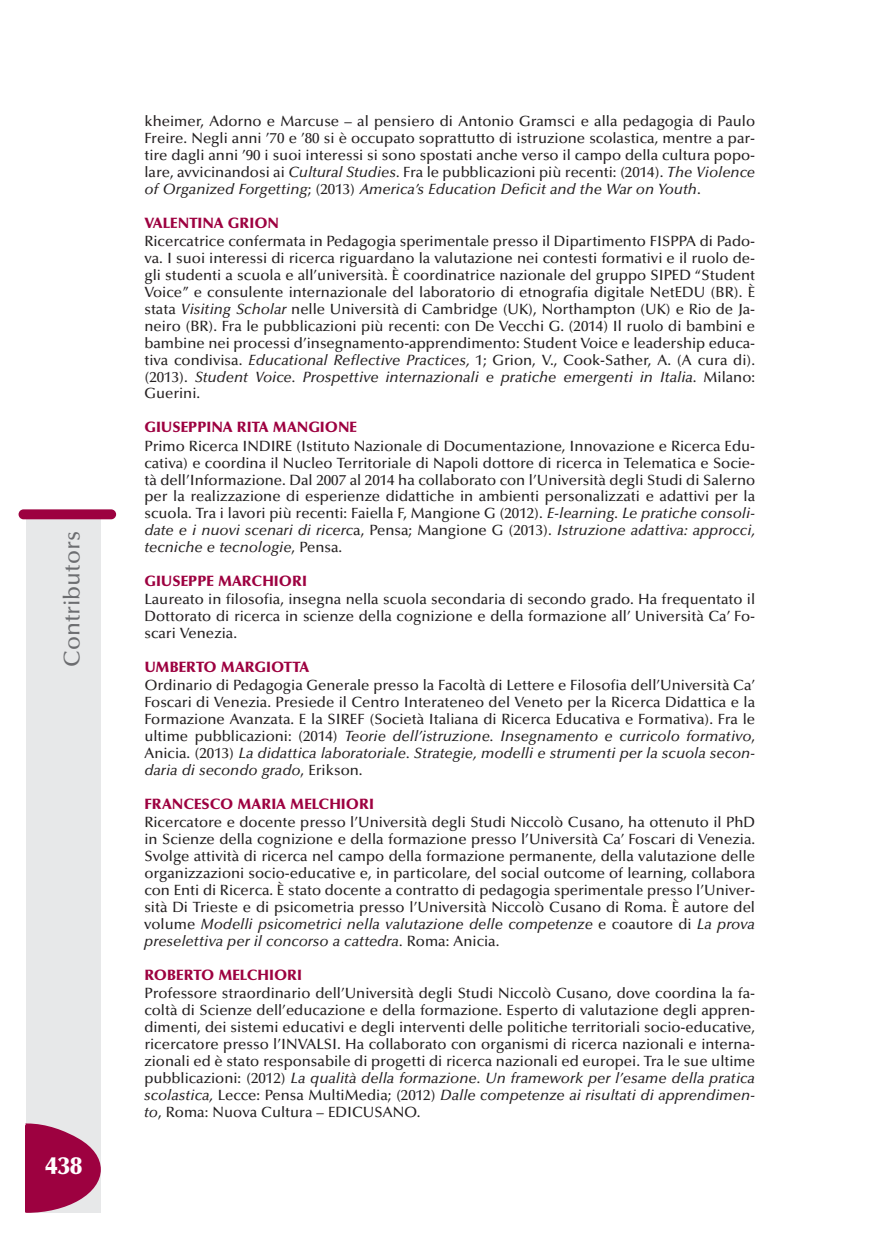
<style>
.page{position:relative;width:869px;height:1241px;background:#fff}
.page>*{position:absolute;margin:0;border:0;box-sizing:border-box;transform-origin:0 0}
.t1{font:900 24.5px "Optima";color:#fff}
.t2{font:500 22.75px "Optima";color:#6c6d70}
.t3{font:500 14.88px/17px "Optima";color:#231f20;text-align:justify}
.t4{font:900 14.88px "Optima";color:#9d0140}
.s1{font-style:italic}
</style>
<div class="page">
<div style="left:27px;top:517px;width:74px;height:695px;background:#e7e8e9"></div>
<div style="left:19px;top:509px;width:97px;height:10px;background:#9d0140;border-radius:5px"></div>
<svg style="left:25px;top:1122px;width:76px;height:90px"></svg>
<h2 class="t2" style="left:63px;top:666px;width:137px;rotate:-90deg">Contributors</h2>
<h1 class="t1" style="left:45px;top:1155px;width:38px">438</h1>
<p class="t3" style="left:144px;top:114px;width:612px">kheimer, Adorno e Marcuse – al pensiero di Antonio Gramsci e alla pedagogia di Paulo Freire. Negli anni ’70 e ’80 si è occupato soprattutto di istruzione scolastica, mentre a par&shy;tire dagli anni ’90 i suoi interessi si sono spostati anche verso il campo della cultura popo&shy;lare, avvicinandosi ai <span class="s1">Cultural Studies.</span> Fra le pubblicazioni più recenti: (2014). <span class="s1">The Violence of Organized Forgetting</span>; (2013) <span class="s1">America’s Education Deficit and the War on Youth</span>.</p>
<p class="t4" style="left:144px;top:217px;width:136px">VALENTINA GRION</p>
<p class="t3" style="left:144px;top:234px;width:612px">Ricercatrice confermata in Pedagogia sperimentale presso il Dipartimento FISPPA di Pado&shy;va. I suoi interessi di ricerca riguardano la valutazione nei contesti formativi e il ruolo de&shy;gli studenti a scuola e all’università. È coordinatrice nazionale del gruppo SIPED “Student Voice” e consulente internazionale del laboratorio di etnografia digitale NetEDU (BR). È stata <span class="s1">Visiting Scholar</span> nelle Università di Cambridge (UK), Northampton (UK) e Rio de Ja&shy;neiro (BR). Fra le pubblicazioni più recenti: con De Vecchi G. (2014) Il ruolo di bambini e bambine nei processi d’insegnamento-apprendimento: Student Voice e leadership educa&shy;tiva condivisa. <span class="s1">Educational Reflective Practices,</span> 1; Grion, V., Cook-Sather, A. (A cura di). (2013). <span class="s1">Student Voice. Prospettive internazionali e pratiche emergenti in Italia</span>. Milano:<br>Guerini.</p>
<p class="t4" style="left:144px;top:421px;width:214px">GIUSEPPINA RITA MANGIONE</p>
<p class="t3" style="left:144px;top:438px;width:612px">Primo Ricerca INDIRE (Istituto Nazionale di Documentazione, Innovazione e Ricerca Edu&shy;cativa) e coordina il Nucleo Territoriale di Napoli dottore di ricerca in Telematica e Socie&shy;tà dell’Informazione. Dal 2007 al 2014 ha collaborato con l’Università degli Studi di Salerno per la realizzazione di esperienze didattiche in ambienti personalizzati e adattivi per la scuola. Tra i lavori più recenti: Faiella F, Mangione G (2012). <span class="s1">E-learning. Le pratiche consoli&shy;date e i nuovi scenari di ricerc</span>a, Pensa; Mangione G (2013). <span class="s1">Istruzione adattiva: approcci, tecniche e tecnologie</span>, Pensa.</p>
<p class="t4" style="left:144px;top:575px;width:164px">GIUSEPPE MARCHIORI</p>
<p class="t3" style="left:144px;top:592px;width:612px">Laureato in filosofia, insegna nella scuola secondaria di secondo grado. Ha frequentato il Dottorato di ricerca in scienze della cognizione e della formazione all’ Università Ca’ Fo&shy;scari Venezia.</p>
<p class="t4" style="left:144px;top:661px;width:166px">UMBERTO MARGIOTTA</p>
<p class="t3" style="left:144px;top:678px;width:612px">Ordinario di Pedagogia Generale presso la Facoltà di Lettere e Filosofia dell’Università Ca’ Foscari di Venezia. Presiede il Centro Interateneo del Veneto per la Ricerca Didattica e la Formazione Avanzata. E la SIREF (Società Italiana di Ricerca Educativa e Formativa). Fra le ultime pubblicazioni: (2014) <span class="s1">Teorie dell’istruzione. Insegnamento e curricolo formativo</span>, Anicia. (2013) <span class="s1">La didattica laboratoriale. Strategie, modelli e strumenti per la scuola secon&shy;daria di secondo grado</span>, Erikson.</p>
<p class="t4" style="left:144px;top:798px;width:231px">FRANCESCO MARIA MELCHIORI</p>
<p class="t3" style="left:144px;top:815px;width:612px">Ricercatore e docente presso l’Università degli Studi Niccolò Cusano, ha ottenuto il PhD in Scienze della cognizione e della formazione presso l’Università Ca’ Foscari di Venezia.<br>Svolge attività di ricerca nel campo della formazione permanente, della valutazione delle organizzazioni socio-educative e, in particolare, del social outcome of learning, collabora con Enti di Ricerca. È stato docente a contratto di pedagogia sperimentale presso l’Univer&shy;sità Di Trieste e di psicometria presso l’Università Niccolò Cusano di Roma. È autore del volume <span class="s1">Modelli psicometrici nella valutazione delle competenze</span> e coautore di <span class="s1">La prova preselettiva per il concorso a cattedra.</span> Roma: Anicia.</p>
<p class="t4" style="left:144px;top:968px;width:159px">ROBERTO MELCHIORI</p>
<p class="t3" style="left:144px;top:986px;width:612px">Professore straordinario dell’Università degli Studi Niccolò Cusano, dove coordina la fa&shy;coltà di Scienze dell’educazione e della formazione. Esperto di valutazione degli appren&shy;dimenti, dei sistemi educativi e degli interventi delle politiche territoriali socio-educative, ricercatore presso l’INVALSI. Ha collaborato con organismi di ricerca nazionali e interna&shy;zionali ed è stato responsabile di progetti di ricerca nazionali ed europei. Tra le sue ultime pubblicazioni: (2012) <span class="s1">La qualità della formazione. Un framework per l’esame della pratica scolastica,</span> Lecce: Pensa MultiMedia; (2012) <span class="s1">Dalle competenze ai risultati di apprendimen&shy;to</span>, Roma: Nuova Cultura – EDICUSANO.</p>
</div>
